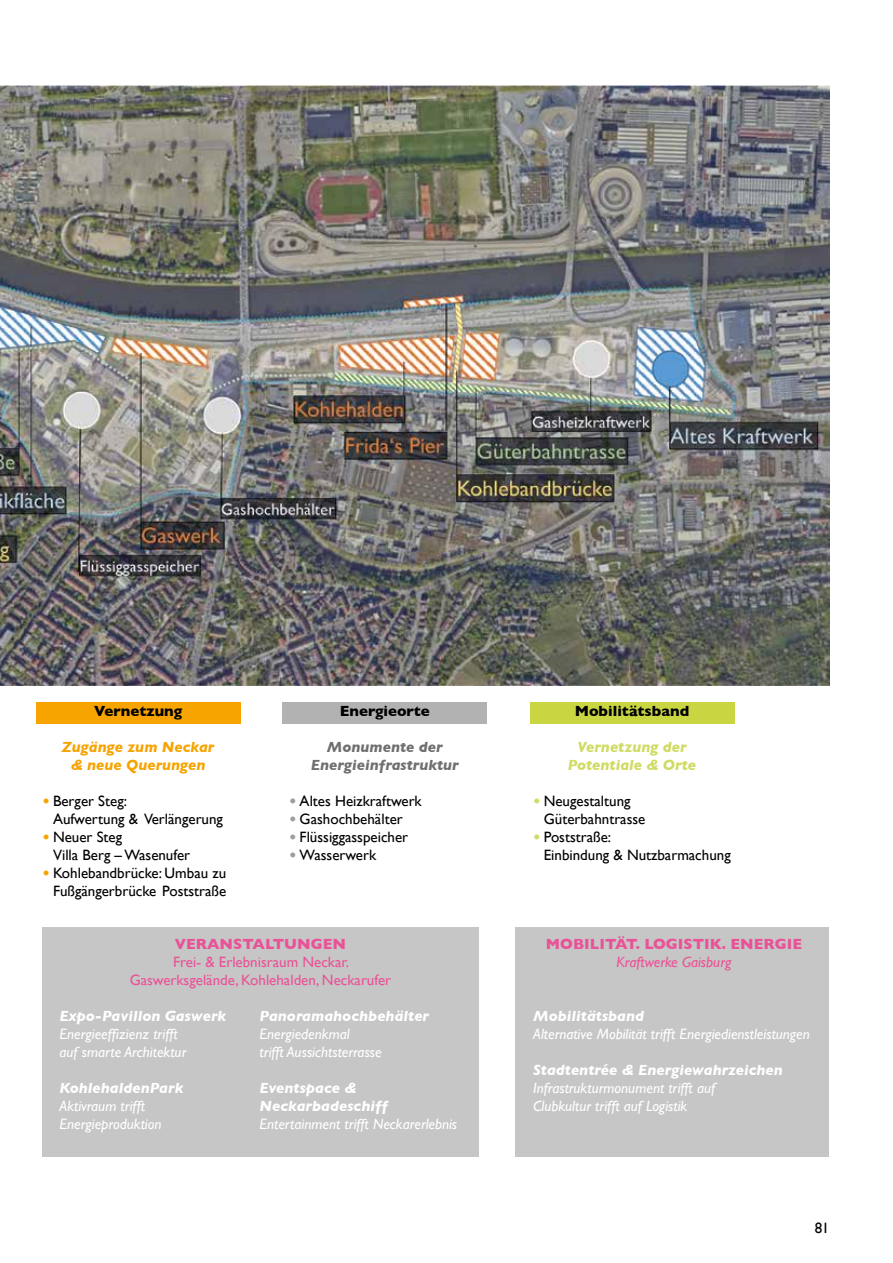
<style>
.page{position:relative;width:893px;height:1263px;background:#fff}
.page>*{position:absolute;margin:0;border:0;box-sizing:border-box;transform-origin:0 0}
.t1{font:italic 15px/18px "Gill Sans";color:#fff}
.t2{font:15px/18px "Gill Sans";color:#000}
.t3{font:italic 700 15px/18px "Gill Sans";color:#fff}
.t4{font:15px/18px "Gill Sans";color:#ea5297;text-align:center}
.t5{font:700 15px "Gill Sans";color:#ea5297}
.t6{font:700 15px "Gill Sans";color:#000}
.t7{font:italic 700 15px/18px "Gill Sans";color:#706f6f;text-align:center}
.t8{font:italic 700 15px/18px "Gill Sans";color:#f7a400;text-align:center}
.t9{font:italic 700 15px/18px "Gill Sans";color:#cfdb61;text-align:center}
.t10{font:italic 15px "Gill Sans";color:#ea5297}
.s1{font-weight:700;color:#f7a400}
.s2{font-weight:700;color:#9d9d9c}
.s3{font-weight:700;color:#cfdb61}
</style>
<div class="page">
<div style="left:515px;top:927px;width:314px;height:230px;background:#c6c6c6"></div>
<div style="left:43px;top:927px;width:436px;height:230px;background:#c6c6c6"></div>
<div style="left:37px;top:702px;width:204px;height:21px;background:#f7a400"></div>
<div style="left:282px;top:702px;width:204px;height:21px;background:#b3b2b2"></div>
<div style="left:530px;top:702px;width:204px;height:21px;background:#c9d641"></div>
<img style="left:0;top:85px;width:829px;height:600px">
<p class="t6" style="left:94px;top:699px;width:90px">Vernetzung</p>
<p class="t8" style="left:62px;top:738px;width:154px">Zugänge zum Neckar &amp; neue Querungen</p>
<p class="t2" style="left:53px;top:792px;width:172px;text-indent:-10px"><span class="s1">•</span> Berger Steg:<br>Aufwertung &amp; Verlängerung</p>
<p class="t2" style="left:53px;top:828px;width:139px;text-indent:-10px"><span class="s1">•</span> Neuer Steg<br>Villa Berg – Wasenufer</p>
<p class="t2" style="left:43px;top:864px;width:185px;text-align:right"><span class="s1">•</span> Kohlebandbrücke: Umbau zu<br>Fußgängerbrücke Poststraße</p>
<p class="t6" style="left:340px;top:699px;width:91px">Energieorte</p>
<p class="t7" style="left:311px;top:738px;width:149px">Monumente der<br>Energieinfrastruktur</p>
<p class="t2" style="left:289px;top:792px;width:134px"><span class="s2">•</span> Altes Heizkraftwerk</p>
<p class="t2" style="left:289px;top:810px;width:115px"><span class="s2">•</span> Gashochbehälter</p>
<p class="t2" style="left:289px;top:828px;width:121px"><span class="s2">•</span> Flüssiggasspeicher</p>
<p class="t2" style="left:289px;top:846px;width:89px"><span class="s2">•</span> Wasserwerk</p>
<p class="t5" style="left:175px;top:932px;width:173px">VERANSTALTUNGEN</p>
<p class="t4" style="left:130px;top:953px;width:263px">Frei- &amp; Erlebnisraum Neckar.<br>Gaswerksgelände, Kohlehalden, Neckarufer</p>
<p class="t3" style="left:60px;top:1007px;width:168px">Expo-Pavillon Gaswerk</p>
<p class="t1" style="left:60px;top:1025px;width:128px">Energieeffizienz trifft auf smarte Architektur</p>
<p class="t3" style="left:60px;top:1079px;width:125px">KohlehaldenPark</p>
<p class="t1" style="left:60px;top:1097px;width:103px">Aktivraum trifft<br>Energieproduktion</p>
<p class="t3" style="left:259px;top:1007px;width:171px">Panoramahochbehälter</p>
<p class="t1" style="left:259px;top:1025px;width:124px">Energiedenkmal<br>trifft Aussichtsterrasse</p>
<p class="t3" style="left:259px;top:1079px;width:130px">Eventspace &amp;<br>Neckarbadeschiff</p>
<p class="t1" style="left:259px;top:1115px;width:199px">Entertainment trifft Neckarerlebnis</p>
<p class="t6" style="left:575px;top:699px;width:116px">Mobilitätsband</p>
<p class="t9" style="left:568px;top:738px;width:130px">Vernetzung der<br>Potentiale &amp; Orte</p>
<p class="t2" style="left:544px;top:792px;width:103px;text-indent:-10px"><span class="s3">•</span> Neugestaltung<br>Güterbahntrasse</p>
<p class="t2" style="left:544px;top:828px;width:189px;text-indent:-10px"><span class="s3">•</span> Poststraße:<br>Einbindung &amp; Nutzbarmachung</p>
<p class="t5" style="left:546px;top:932px;width:258px">MOBILITÄT. LOGISTIK. ENERGIE</p>
<p class="t10" style="left:616px;top:953px;width:116px">Kraftwerke Gaisburg</p>
<p class="t3" style="left:533px;top:1007px;width:112px">Mobilitätsband</p>
<p class="t1" style="left:533px;top:1025px;width:278px">Alternative Mobilität trifft Energiedienstleistungen</p>
<p class="t3" style="left:533px;top:1061px;width:251px">Stadtentrée &amp; Energiewahrzeichen</p>
<p class="t1" style="left:533px;top:1079px;width:183px">Infrastrukturmonument trifft auf<br>Clubkultur trifft auf Logistik</p>
<p class="t2" style="left:815px;top:1219px;width:16px">81</p>
</div>
